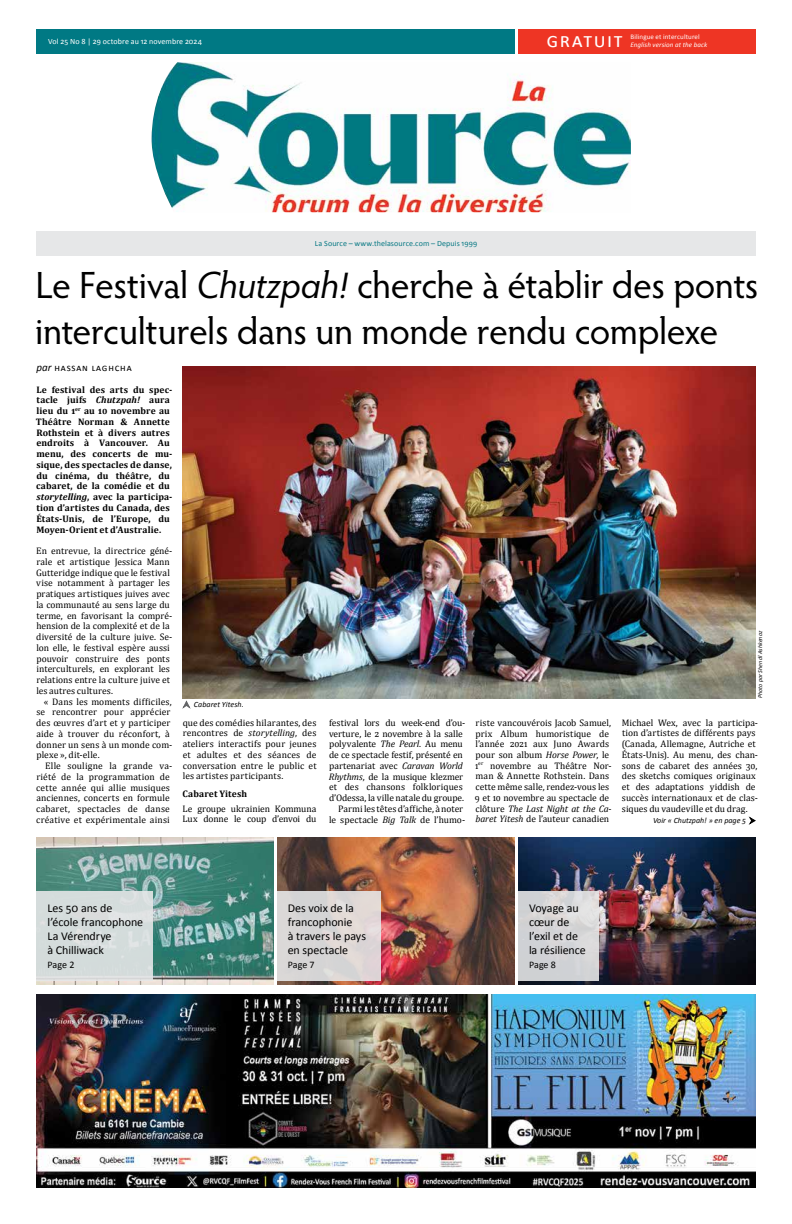
<style>
.page{position:relative;width:792px;height:1224px;background:#fff}
.page>*{position:absolute;margin:0;border:0;box-sizing:border-box;transform-origin:0 0}
.t1{font:38px/46px "Hypatia Sans Pro";letter-spacing:-.01em;color:#000}
.t2{font:21px "Calibri";color:#fff}
.t3{font:12px/14px "Calibri";letter-spacing:-.005em;color:#000}
.t4{font:10px "Calibri";letter-spacing:.005em;color:#000}
.t5{font:9.5px/10.8px "Cambria";letter-spacing:.005em;color:#000}
.t6{font:700 9.5px/10.8px "Cambria";letter-spacing:.01em;color:#000}
.t7{font:9.5px/10.8px "Cambria";letter-spacing:-.015em;color:#000}
.t8{font:8px "Calibri";letter-spacing:.01em;color:#087984}
.t9{font:italic 8px "Calibri";color:#000}
.t10{font:8px "Calibri";letter-spacing:.005em;color:#fff}
.t11{font:7px "Calibri";letter-spacing:.015em;color:#fff}
.t12{font:italic 7px "Calibri";letter-spacing:.015em;color:#fff}
.t13{font:italic 6px "Calibri";letter-spacing:.015em;color:#000}
.s1{font-style:italic}
.s2{font-style:italic;font-size:11px}
</style>
<div class="page">
<img style="left:36px;top:837px;width:238px;height:147px">
<div style="left:36px;top:892px;width:117px;height:89px;background:#d5dcdc"></div>
<img style="left:277px;top:837px;width:238px;height:147px">
<img style="left:518px;top:837px;width:238px;height:147px">
<div style="left:277px;top:892px;width:103px;height:89px;background:#dad5d5"></div>
<div style="left:518px;top:892px;width:80px;height:89px;background:linear-gradient(to right,#cfd0d3,#dbdadb)"></div>
<img style="left:151px;top:62px;width:480px;height:150px">
<div style="left:36px;top:231px;width:720px;height:25px;background:#e6e7e8"></div>
<div style="left:36px;top:29px;width:479px;height:25px;background:#007984"></div>
<div style="left:518px;top:29px;width:238px;height:25px;background:#ee3524"></div>
<svg style="left:748px;top:816px;width:8px;height:9px"></svg>
<img style="left:36px;top:994px;width:720px;height:194px">
<img style="left:183px;top:366px;width:573px;height:333px">
<svg style="left:182px;top:700px;width:9px;height:9px"></svg>
<p class="t10" style="left:48px;top:36px;width:155px">Vol 25 No 8 | 29 octobre au 12 novembre 2024</p>
<h2 class="t2" style="left:546px;top:25px;width:78px">GRATUIT</h2>
<p class="t11" style="left:631px;top:32px;width:71px">Bilingue et interculturel</p>
<p class="t12" style="left:630px;top:40px;width:78px">English version at the back</p>
<p class="t8" style="left:315px;top:238px;width:164px">La Source – www.thelasource.com – Depuis 1999</p>
<h1 class="t1" style="left:35px;top:260px;width:725px">Le Festival <span class="s1">Chutzpah!</span> cherche à établir des ponts interculturels dans un monde rendu complexe</h1>
<p class="t4" style="left:36px;top:361px;width:67px"><span class="s2">par</span> Hassan Lagh</p>
<p class="t4" style="left:115px;top:361px;width:12px">cha</p>
<p class="t6" style="left:36px;top:384px;width:138px">Le festival des arts du spec&shy;tacle juifs <span class="s1">Chutzpah!</span> aura lieu du 1<sup>er</sup> au 10 novembre au<br>Théâtre Norman &amp; Annette<br>Rothstein et à divers autres endroits à Vancouver. Au menu, des concerts de mu&shy;sique, des spectacles de danse, du cinéma, du théâtre, du cabaret, de la comédie et du <span class="s1">storytelling</span>, avec la participa&shy;tion d’artistes du Canada, des<br>États-Unis, de l’Europe, du<br>Moyen-Orient et d’Australie.</p>
<p class="t5" style="left:36px;top:545px;width:138px">En entrevue, la directrice géné&shy;rale et artistique Jessica Mann<br>Gutteridge indique que le festival vise notamment à partager les pratiques artistiques juives avec la communauté au sens large du terme, en favorisant la compré&shy;hension de la complexité et de la diversité de la culture juive. Se&shy;lon elle, le festival espère aussi pouvoir construire des ponts interculturels, en explorant les relations entre la culture juive et les autres cultures.</p>
<p class="t5" style="left:36px;top:696px;width:138px;text-indent:8px">« Dans les moments difficiles, se rencontrer pour apprécier des œuvres d’art et y participer aide à trouver du réconfort, à donner un sens à un monde com&shy;plexe », dit-elle.</p>
<p class="t5" style="left:36px;top:760px;width:138px;text-indent:9px">Elle souligne la grande va&shy;riété de la programmation de cette année qui allie musiques anciennes, concerts en formule cabaret, spectacles de danse créative et expérimentale ainsi</p>
<p class="t13" style="left:756px;top:698px;width:69px;rotate:-90deg">Photo par Shendl Ashkenaz</p>
<p class="t9" style="left:194px;top:699px;width:51px">Cabaret Yitesh.</p>
<p class="t5" style="left:183px;top:717px;width:135px;text-align:justify">que des comédies hilarantes, des rencontres de <span class="s1">storytelling</span>, des ateliers interactifs pour jeunes et adultes et des séances de conversation entre le public et les artistes participants.</p>
<p class="t6" style="left:183px;top:788px;width:66px">Cabaret Yitesh</p>
<p class="t7" style="left:183px;top:803px;width:135px">Le groupe ukrainien Kommuna<br>Lux donne le coup d’envoi du</p>
<p class="t5" style="left:329px;top:717px;width:138px;text-align:right">festival lors du week-end d’ou&shy;verture, le 2 novembre à la salle polyvalente <span class="s1">The Pearl</span>. Au menu de ce spectacle festif, présenté en partenariat avec <span class="s1">Caravan World<br>Rhythms</span>, de la musique klezmer et des chansons folkloriques d’Odessa, la ville natale du groupe.<br>Parmi les têtes d’affiche, à noter<br>le spectacle <span class="s1">Big Talk</span> de l’humo-</p>
<p class="t5" style="left:475px;top:717px;width:138px">riste vancouvérois Jacob Samuel, prix Album humoristique de l’année 2021 aux Juno Awards pour son album <span class="s1">Horse Power</span>, le<br>1<sup>er</sup> novembre au Théâtre Nor&shy;man &amp; Annette Rothstein. Dans cette même salle, rendez-vous les<br>9 et 10 novembre au spectacle de clôture <span class="s1">The Last Night at the Ca&shy;baret Yitesh</span> de l’auteur canadien</p>
<p class="t5" style="left:622px;top:717px;width:138px">Michael Wex, avec la participa&shy;tion d’artistes de différents pays (Canada, Allemagne, Autriche et<br>États-Unis). Au menu, des chan&shy;sons de cabaret des années 30, des sketchs comiques originaux et des adaptations yiddish de succès internationaux et de clas&shy;siques du vaudeville et du drag.</p>
<p class="t9" style="left:653px;top:815px;width:95px">Voir « Chutzpah! » en page 5</p>
<p class="t3" style="left:47px;top:901px;width:97px">Les 50 ans de l’école francophone<br>La Vérendrye<br>à Chilliwack</p>
<p class="t4" style="left:47px;top:958px;width:28px">Page 2</p>
<p class="t3" style="left:288px;top:901px;width:80px">Des voix de la francophonie<br>à travers le pays en spectacle</p>
<p class="t4" style="left:288px;top:958px;width:28px">Page 7</p>
<p class="t3" style="left:529px;top:901px;width:58px">Voyage au cœur de l’exil et de la résilience</p>
<p class="t4" style="left:529px;top:958px;width:28px">Page 8</p>
</div>
